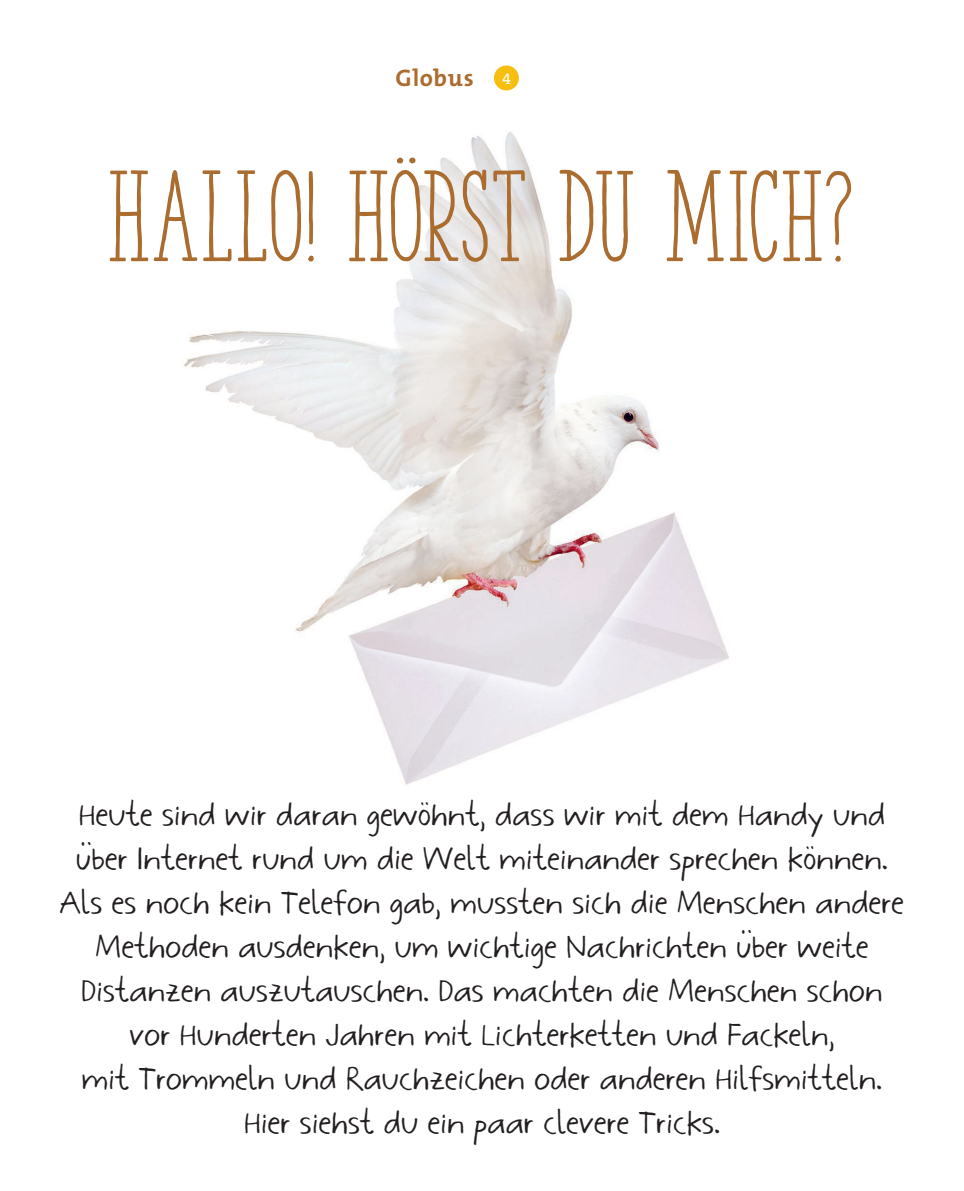
<style>
.page{position:relative;width:964px;height:1191px;background:#fff}
.page>*{position:absolute;margin:0;border:0;box-sizing:border-box;transform-origin:0 0}
.t1{font:700 120px "The Serif Hand";letter-spacing:.005em;color:#ab6c30}
.t2{font:40px/44px "Vera";letter-spacing:-.005em;color:#231f20;text-align:center}
.t3{font:700 24px "The Mix";letter-spacing:.03em;color:#ab6c30}
.t4{font:16px "The Serif B W5 Plain";color:#fff}
</style>
<div class="page">
<div style="left:494px;top:65px;width:25px;height:25px;background:#f6be0e;border-radius:50%"></div>
<img style="left:184px;top:132px;width:545px;height:653px">
<p class="t3" style="left:396px;top:58px;width:80px">Globus</p>
<p class="t4" style="left:502px;top:68px;width:10px">4</p>
<h1 class="t1" style="left:108px;top:145px;width:748px">HALLO! HÖRST DU MICH?</h1>
<p class="t2" style="left:60px;top:794px;width:845px">Heute sind wir daran gewöhnt, dass wir mit dem Handy und über Internet rund um die Welt miteinander sprechen können.<br>Als es noch kein Telefon gab, mussten sich die Menschen andere Methoden ausdenken, um wichtige Nachrichten über weite Distanzen auszutauschen. Das machten die Menschen schon vor Hunderten Jahren mit Lichterketten und Fackeln,<br>mit Trommeln und Rauchzeichen oder anderen Hilfsmitteln.<br>Hier siehst du ein paar clevere Tricks.</p>
</div>
